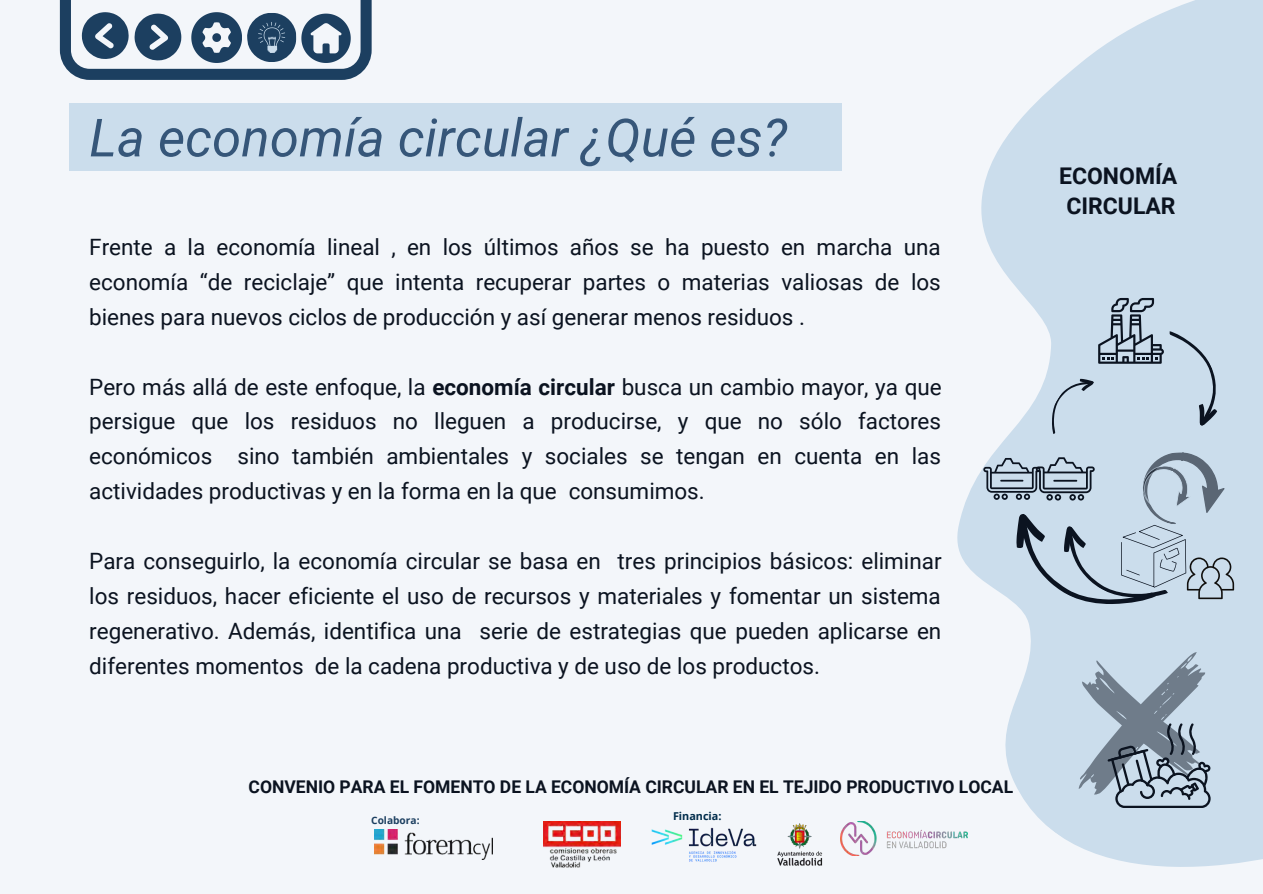
<style>
.page{position:relative;width:1263px;height:894px;background:#fff}
.page>*{position:absolute;margin:0;border:0;box-sizing:border-box;transform-origin:0 0}
.t1{font:italic 52.65px "Roboto";color:#365679}
.t2{font:700 22.95px "Roboto";color:#0b1320}
.t3{font:22.5px/34.8px "Roboto";color:#0b1320;text-align:justify}
.t4{font:700 17.55px "Roboto";color:#0b1320}
.t5{font:700 10.8px "Open Sans";color:#002c4b}
.t6{font:700 10.2px "Open Sans";color:#1c3f60}
.s1{font-weight:700}
</style>
<div class="page">
<div style="left:0;top:0;width:1263px;height:893px;background:#f3f6fa"></div>
<svg style="left:850px;top:0;width:413px;height:867px"></svg>
<img style="left:843px;top:820px;width:124px;height:35px">
<img style="left:543px;top:821px;width:78px;height:46px">
<img style="left:375px;top:829px;width:118px;height:29px">
<svg style="left:1041px;top:298px;width:191px;height:140px;background:#bdcedc"></svg>
<svg style="left:1079px;top:651px;width:132px;height:156px;background:#9dadbb"></svg>
<div style="left:69px;top:103px;width:773px;height:68px;background:#cbddec"></div>
<img style="left:651px;top:823px;width:192px;height:43px">
<svg style="left:60px;top:0;width:312px;height:80px"></svg>
<svg style="left:983px;top:451px;width:251px;height:178px;background:#b8c8d6"></svg>
<p class="t1" style="left:89px;top:107px;width:699px">La economía circular ¿Qué es?</p>
<p class="t3" style="left:89px;top:230px;width:853px">Frente a la economía lineal , en los últimos años se ha puesto en marcha una economía “de reciclaje” que intenta recuperar partes o materias valiosas de los bienes para nuevos ciclos de producción y así generar menos residuos .</p>
<p class="t3" style="left:89px;top:369px;width:854px">Pero más allá de este enfoque, la <span class="s1">economía circular</span> busca un cambio mayor, ya que persigue que los residuos no lleguen a producirse, y que no sólo factores económicos sino también ambientales y sociales se tengan en cuenta en las actividades productivas y en la forma en la que consumimos.</p>
<p class="t3" style="left:89px;top:543px;width:854px">Para conseguirlo, la economía circular se basa en tres principios básicos: eliminar los residuos, hacer eficiente el uso de recursos y materiales y fomentar un sistema regenerativo. Además, identifica una serie de estrategias que pueden aplicarse en diferentes momentos de la cadena productiva y de uso de los productos.</p>
<p class="t4" style="left:249px;top:776px;width:766px">CONVENIO PARA EL FOMENTO DE LA ECONOMÍA CIRCULAR EN EL TEJIDO PRODUCTIVO LOCAL</p>
<p class="t6" style="left:371px;top:813px;width:50px">Colabora:</p>
<p class="t5" style="left:673px;top:808px;width:50px">Financia:</p>
<p class="t2" style="left:1059px;top:163px;width:120px">ECONOMÍA</p>
<p class="t2" style="left:1066px;top:192px;width:111px">CIRCULAR</p>
</div>
